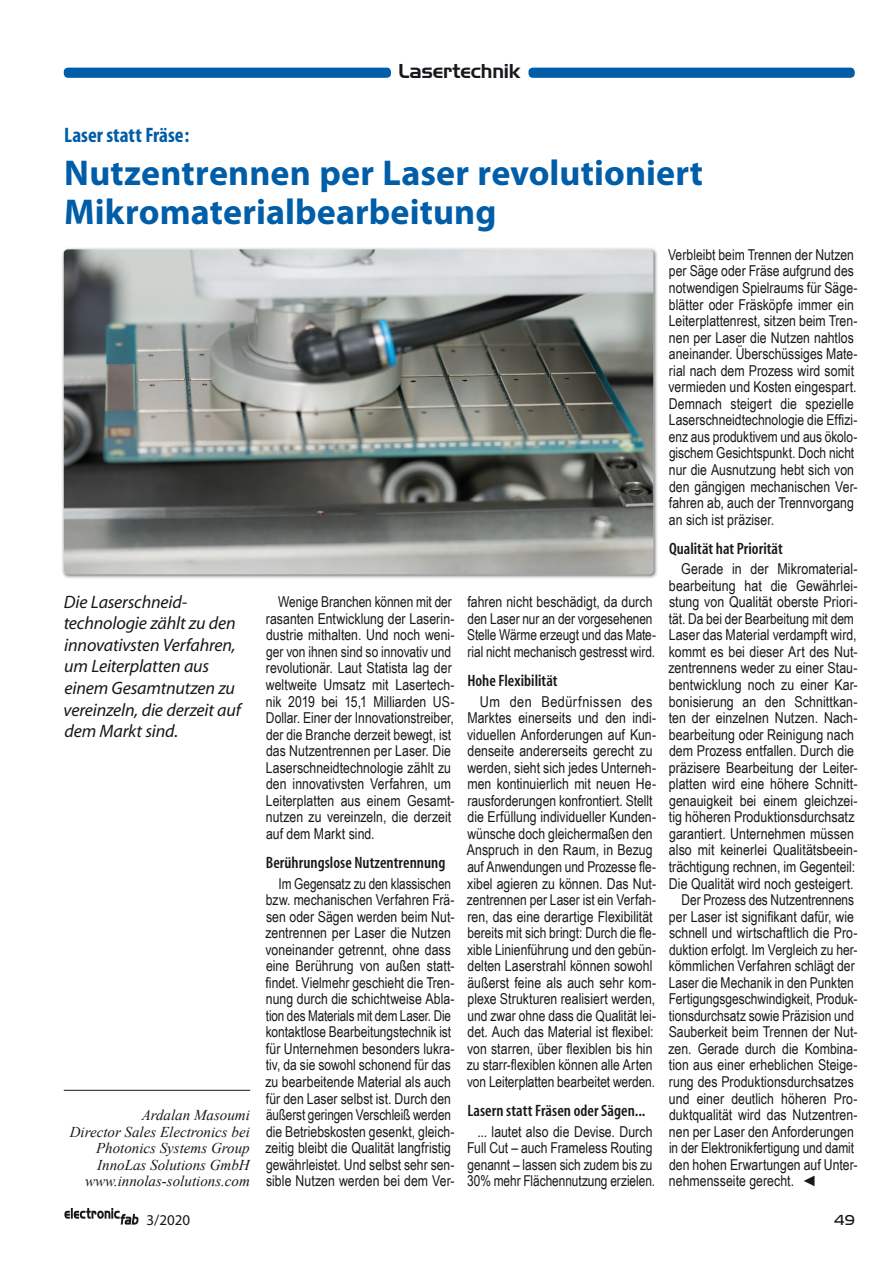
<style>
.page{position:relative;width:893px;height:1263px;background:#fff}
.page>*{position:absolute;margin:0;border:0;box-sizing:border-box;transform-origin:0 0}
.t1{font:700 36px/39.6px "Myriad Pro";letter-spacing:.005em;color:#005da8}
.t2{font:700 condensed 21px "Myriad";color:#005da8}
.t3{font:19.5px "Handel Gothic BT";letter-spacing:-.01em;color:#1a171c}
.t4{font:italic 18px/21.6px "Myriad";letter-spacing:-.01em;color:#1a171c}
.t5{font:600 condensed 16.5px "Myriad";letter-spacing:.005em;color:#1a171c}
.t6{font:15px/16.5px "Arial Narrow";color:#1a171c}
.t7{font:15px/16.5px "Arial Narrow";color:#1a171c;scale:.96 1}
.t8{font:italic 15px/16.5px "Times New Roman";color:#1a171c;text-align:right}
.t9{font:15px "Myriad Pro";color:#1a171c}
.t10{font:15px "Handel Got D Ligh";color:#1a171c}
</style>
<div class="page">
<svg style="left:64px;top:1208px;width:75px;height:17px"></svg>
<hr style="left:64px;top:1090px;width:186px;height:1px;background:#1a171c">
<div style="left:61px;top:247px;width:597px;height:333px;background:#1a171c;opacity:.6"></div>
<img style="left:64px;top:249px;width:589px;height:325px">
<div style="left:528px;top:68px;width:327px;height:10px;background:#005da8;border-radius:4px"></div>
<div style="left:64px;top:68px;width:327px;height:10px;background:#005da8;border-radius:4px"></div>
<h3 class="t3" style="left:399px;top:59px;width:124px">Lasertechnik</h3>
<h2 class="t2" style="left:64px;top:124px;width:127px">Laser statt Fräse:</h2>
<h1 class="t1" style="left:64px;top:152px;width:640px">Nutzentrennen per Laser revolutioniert<br>Mikromaterialbearbeitung</h1>
<p class="t4" style="left:64px;top:592px;width:179px">Die Laserschneid&shy;technologie zählt zu den innovativsten Verfahren, um Leiterplatten aus einem Gesamtnutzen zu vereinzeln, die derzeit auf dem Markt sind.</p>
<p class="t6" style="left:266px;top:593px;width:190px;text-indent:12px">Wenige Branchen können mit der rasanten Entwicklung der Laserin&shy;dustrie mithalten. Und noch weni&shy;ger von ihnen sind so innovativ und revolutionär. Laut Statista lag der weltweite Umsatz mit Lasertech&shy;nik 2019 bei 15,1 Milliarden US-Dollar. Einer der Innovationstreiber, der die Branche derzeit bewegt, ist das Nutzentrennen per Laser. Die Laserschneidtechnologie zählt zu den innovativsten Verfahren, um Leiterplatten aus einem Gesamt&shy;nutzen zu vereinzeln, die derzeit auf dem Markt sind.</p>
<p class="t5" style="left:266px;top:854px;width:181px">Berührungslose Nutzentrennung</p>
<p class="t7" style="left:265px;top:874px;width:199px;text-indent:13px">Im Gegensatz zu den klassischen bzw. mechanischen Verfahren Frä&shy;sen oder Sägen werden beim Nut&shy;zentrennen per Laser die Nutzen voneinander getrennt, ohne dass eine Berührung von außen statt&shy;findet. Vielmehr geschieht die Tren&shy;nung durch die schichtweise Abla&shy;tion des Materials mit dem Laser. Die kontaktlose Bearbeitungstechnik ist für Unternehmen besonders lukra&shy;tiv, da sie sowohl schonend für das zu bearbeitende Material als auch für den Laser selbst ist. Durch den äußerst geringen Verschleiß werden die Betriebskosten gesenkt, gleich&shy;zeitig bleibt die Qualität langfristig gewährleistet. Und selbst sehr sen&shy;sible Nutzen werden bei dem Ver-</p>
<p class="t8" style="left:70px;top:1107px;width:182px">Ardalan Masoumi<br>Director Sales Electronics bei<br>Photonics Systems Group<br>InnoLas Solutions GmbH www.innolas-solutions.com</p>
<p class="t6" style="left:467px;top:593px;width:190px">fahren nicht beschädigt, da durch den Laser nur an der vorgesehenen Stelle Wärme erzeugt und das Mate&shy;rial nicht mechanisch gestresst wird.</p>
<p class="t5" style="left:467px;top:672px;width:92px">Hohe Flexibilität</p>
<p class="t6" style="left:467px;top:692px;width:191px;text-indent:13px">Um den Bedürfnissen des Marktes einerseits und den indi&shy;viduellen Anforderungen auf Kun&shy;denseite andererseits gerecht zu werden, sieht sich jedes Unterneh&shy;men kontinuierlich mit neuen He&shy;rausforderungen konfrontiert. Stellt die Erfüllung individueller Kunden&shy;wünsche doch gleichermaßen den Anspruch in den Raum, in Bezug auf Anwendungen und Prozesse fle&shy;xibel agieren zu können. Das Nut&shy;zentrennen per Laser ist ein Verfah&shy;ren, das eine derartige Flexibilität bereits mit sich bringt: Durch die fle&shy;xible Linienführung und den gebün&shy;delten Laserstrahl können sowohl äußerst feine als auch sehr kom&shy;plexe Strukturen realisiert werden, und zwar ohne dass die Qualität lei&shy;det. Auch das Material ist flexibel: von starren, über flexiblen bis hin zu starr-flexiblen können alle Arten von Leiterplatten bearbeitet werden.</p>
<p class="t5" style="left:467px;top:1102px;width:180px">Lasern statt Fräsen oder Sägen...</p>
<p class="t6" style="left:467px;top:1122px;width:190px;text-align:center">... lautet also die Devise. Durch Full Cut – auch Frameless Routing genannt – lassen sich zudem bis zu 30% mehr Flächennutzung erzielen.</p>
<p class="t6" style="left:668px;top:246px;width:191px">Verbleibt beim Trennen der Nutzen per Säge oder Fräse aufgrund des notwendigen Spielraums für Säge&shy;blätter oder Fräsköpfe immer ein Leiterplattenrest, sitzen beim Tren&shy;nen per Laser die Nutzen nahtlos aneinander. Überschüssiges Mate&shy;rial nach dem Prozess wird somit vermieden und Kosten eingespart.<br>Demnach steigert die spezielle Laserschneidtechnologie die Effizi&shy;enz aus produktivem und aus ökolo&shy;gischem Gesichtspunkt. Doch nicht nur die Ausnutzung hebt sich von den gängigen mechanischen Ver&shy;fahren ab, auch der Trennvorgang an sich ist präziser.</p>
<p class="t5" style="left:669px;top:540px;width:115px">Qualität hat Priorität</p>
<p class="t6" style="left:681px;top:560px;width:178px">Gerade in der Mikromaterial-</p>
<p class="t6" style="left:669px;top:577px;width:190px">bearbeitung hat die Gewährlei-</p>
<p class="t6" style="left:669px;top:593px;width:190px">stung von Qualität oberste Priori-</p>
<p class="t6" style="left:669px;top:610px;width:187px">tät. Da bei der Bearbeitung mit dem</p>
<p class="t6" style="left:669px;top:626px;width:189px">Laser das Material verdampft wird,</p>
<p class="t6" style="left:669px;top:643px;width:190px">kommt es bei dieser Art des Nut-</p>
<p class="t6" style="left:668px;top:659px;width:191px">zentrennens weder zu einer Stau-</p>
<p class="t6" style="left:669px;top:676px;width:190px">bentwicklung noch zu einer Kar-</p>
<p class="t6" style="left:669px;top:692px;width:190px">bonisierung an den Schnittkan-</p>
<p class="t6" style="left:669px;top:709px;width:190px">ten der einzelnen Nutzen. Nach-</p>
<p class="t6" style="left:669px;top:725px;width:187px">bearbeitung oder Reinigung nach</p>
<p class="t6" style="left:669px;top:742px;width:187px">dem Prozess entfallen. Durch die</p>
<p class="t6" style="left:669px;top:759px;width:190px">präzisere Bearbeitung der Leiter-</p>
<p class="t6" style="left:669px;top:775px;width:190px">platten wird eine höhere Schnitt-</p>
<p class="t6" style="left:669px;top:792px;width:190px">genauigkeit bei einem gleichzei-</p>
<p class="t6" style="left:669px;top:808px;width:187px">tig höheren Produktionsdurchsatz</p>
<p class="t6" style="left:669px;top:825px;width:186px">garantiert. Unternehmen müssen</p>
<p class="t6" style="left:669px;top:841px;width:190px">also mit keinerlei Qualitätsbeein-</p>
<p class="t6" style="left:669px;top:858px;width:188px">trächtigung rechnen, im Gegenteil:</p>
<p class="t6" style="left:669px;top:874px;width:186px">Die Qualität wird noch gesteigert.</p>
<p class="t6" style="left:682px;top:891px;width:174px">Der Prozess des Nutzentrennens</p>
<p class="t6" style="left:669px;top:907px;width:187px">per Laser ist signifikant dafür, wie</p>
<p class="t6" style="left:669px;top:924px;width:190px">schnell und wirtschaftlich die Pro-</p>
<p class="t6" style="left:669px;top:940px;width:190px">duktion erfolgt. Im Vergleich zu her-</p>
<p class="t6" style="left:669px;top:957px;width:187px">kömmlichen Verfahren schlägt der</p>
<p class="t6" style="left:669px;top:974px;width:187px">Laser die Mechanik in den Punkten</p>
<p class="t6" style="left:669px;top:990px;width:190px">Fertigungsgeschwindigkeit, Produk-</p>
<p class="t6" style="left:669px;top:1007px;width:187px">tionsdurchsatz sowie Präzision und</p>
<p class="t6" style="left:669px;top:1023px;width:190px">Sauberkeit beim Trennen der Nut-</p>
<p class="t6" style="left:668px;top:1040px;width:191px">zen. Gerade durch die Kombina-</p>
<p class="t6" style="left:669px;top:1056px;width:190px">tion aus einer erheblichen Steige-</p>
<p class="t6" style="left:669px;top:1073px;width:187px">rung des Produktionsdurchsatzes</p>
<p class="t6" style="left:669px;top:1089px;width:190px">und einer deutlich höheren Pro-</p>
<p class="t6" style="left:669px;top:1106px;width:190px">duktqualität wird das Nutzentren-</p>
<p class="t6" style="left:669px;top:1122px;width:187px">nen per Laser den Anforderungen</p>
<p class="t6" style="left:669px;top:1139px;width:187px">in der Elektronikfertigung und damit</p>
<p class="t6" style="left:669px;top:1155px;width:190px">den hohen Erwartungen auf Unter-</p>
<p class="t6" style="left:669px;top:1172px;width:149px">nehmensseite gerecht. ◄</p>
<p class="t9" style="left:147px;top:1210px;width:45px">3/2020</p>
<p class="t10" style="left:834px;top:1211px;width:22px">49</p>
</div>
